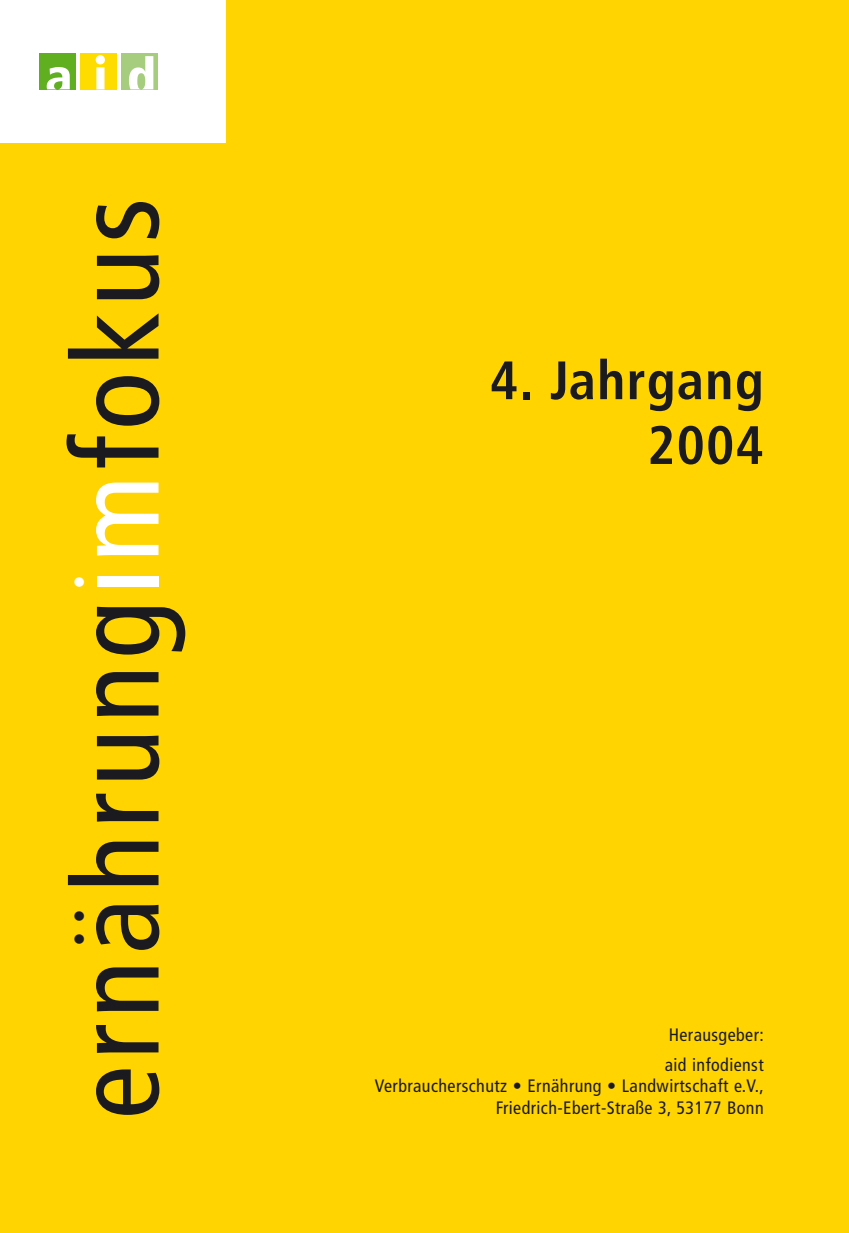
<style>
.page{position:relative;width:849px;height:1233px;background:#ffd400}
.page>*{position:absolute;margin:0;border:0;box-sizing:border-box;transform-origin:0 0}
.t1{font:condensed 120.75px "Frutiger";letter-spacing:.05em;color:#1b1b1f}
.t2{font:700 condensed 54px/64.8px "Frutiger";letter-spacing:.025em;color:#1b1b1f;text-align:right}
.t3{font:condensed 18px/30.2px "Frutiger";letter-spacing:.025em;color:#1b1b1f}
.s1{color:#fff}
</style>
<div class="page">
<div style="left:0;top:0;width:226px;height:142px;background:#fff"></div>
<div style="left:80px;top:53px;width:37px;height:36px;background:#ffdc00"></div>
<div style="left:96px;top:67px;width:9px;height:22px;background:#fff"></div>
<div style="left:96px;top:55px;width:9px;height:9px;background:#fff;border-radius:50%"></div>
<div style="left:122px;top:53px;width:36px;height:36px;background:#a6cd7e"></div>
<svg style="left:129px;top:56px;width:24px;height:33px"></svg>
<div style="left:39px;top:53px;width:37px;height:36px;background:#5faf20"></div>
<svg style="left:47px;top:67px;width:23px;height:22px"></svg>
<h1 class="t1" style="left:68px;top:1119px;width:923px;rotate:-90deg">ernahrung<span class="s1">ım</span>fokus</h1>
<h2 class="t2" style="left:490px;top:352px;width:275px">4. Jahrgang<br>2004</h2>
<p class="t3" style="left:665px;top:1021px;width:100px">Herausgeber: aid infodienst</p>
<p class="t3" style="left:375px;top:1077px;width:390px;line-height:21.6px;text-align:right">Verbraucherschutz • Ernährung • Landwirtschaft e.V.,<br>Friedrich-Ebert-Straße 3, 53177 Bonn</p>
</div>
